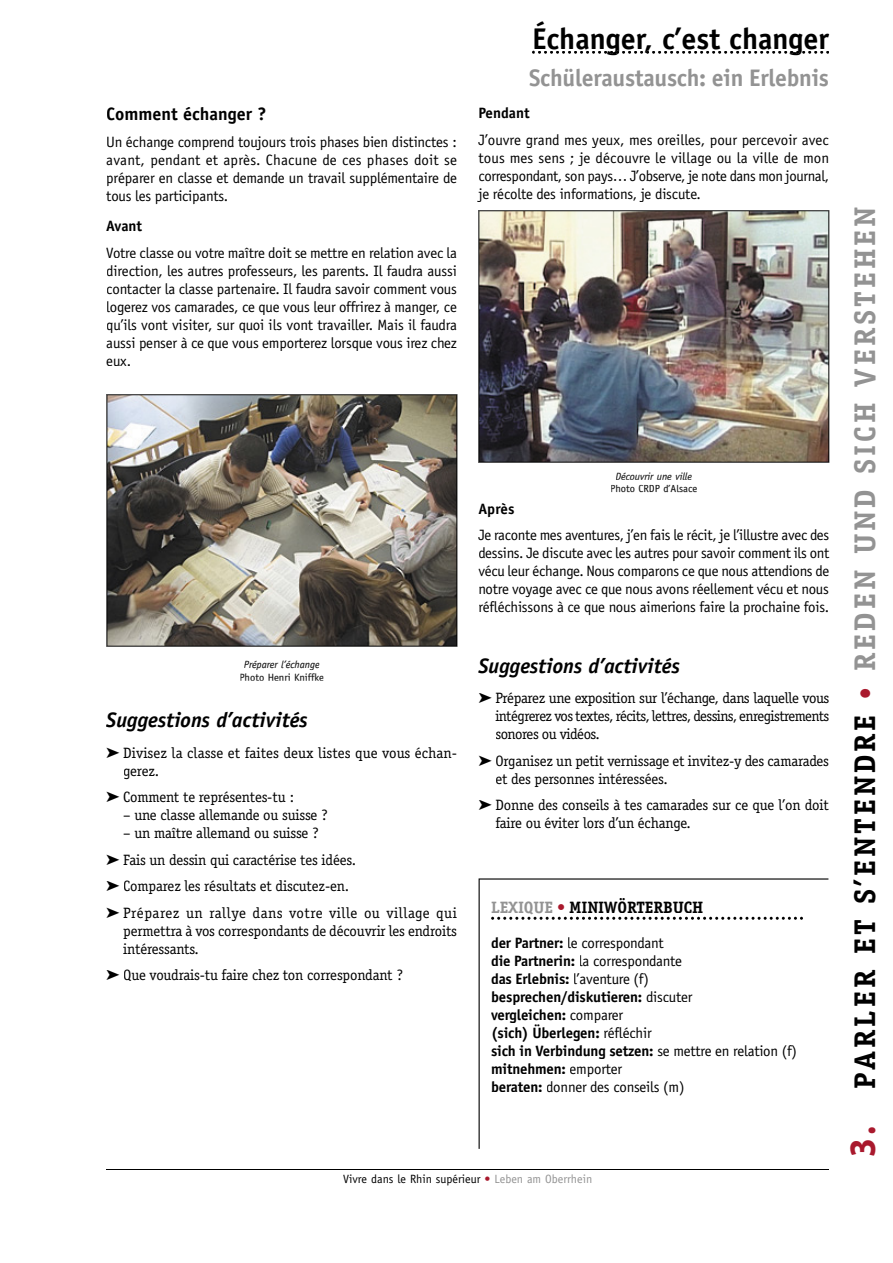
<style>
.page{position:relative;width:893px;height:1263px;background:#fff}
.page>*{position:absolute;margin:0;border:0;box-sizing:border-box;transform-origin:0 0}
.t1{font:700 30px "Officina Serif";letter-spacing:.1em;color:#939393}
.t2{font:700 30px "Officina Sans";color:#000}
.t3{font:700 24px "Officina Sans";letter-spacing:-.01em;color:#939393}
.t4{font:italic 700 21px "Officina Sans";color:#000}
.t5{font:700 18px "Officina Sans";color:#000}
.t6{font:700 16.5px "Officina Serif";letter-spacing:-.01em;color:#000}
.t7{font:15px/18px "Officina Sans";letter-spacing:-.01em;color:#000;text-align:justify}
.t8{font:15px/18px "Officina Serif";letter-spacing:-.01em;color:#000}
.t9{font:700 15px/18px "Officina Sans";letter-spacing:-.01em;color:#000}
.t10{font:12px "Officina Sans";color:#000}
.t11{font:italic 10.5px "Officina Sans";color:#000}
.t12{font:10.5px "Officina Sans";color:#000}
.s1{color:#939393}
.s2{color:#a9192d}
.s3{font-weight:400}
.s4{font-family:"Myriad Pro";font-size:37.5px;color:#a9192d}
.s5{color:#000}
</style>
<div class="page">
<hr style="left:106px;top:1169px;width:723px;height:1px;background:#000">
<svg style="left:532px;top:51px;width:297px;height:3px"></svg>
<img style="left:107px;top:395px;width:350px;height:251px">
<svg style="left:240px;top:660px;width:84px;height:21px"></svg>
<img style="left:479px;top:211px;width:350px;height:251px">
<svg style="left:611px;top:472px;width:86px;height:20px"></svg>
<svg style="left:479px;top:878px;width:349px;height:271px"></svg>
<svg style="left:491px;top:917px;width:312px;height:3px"></svg>
<p class="t5" style="left:106px;top:103px;width:162px">Comment échanger ?</p>
<p class="t7" style="left:106px;top:133px;width:352px">Un échange comprend toujours trois phases bien distinctes : avant, pendant et après. Chacune de ces phases doit se préparer en classe et demande un travail supplémentaire de tous les participants.</p>
<p class="t9" style="left:106px;top:217px;width:37px">Avant</p>
<p class="t7" style="left:106px;top:244px;width:352px">Votre classe ou votre maître doit se mettre en relation avec la direction, les autres professeurs, les parents. Il faudra aussi contacter la classe partenaire. Il faudra savoir comment vous logerez vos camarades, ce que vous leur offrirez à manger, ce qu’ils vont visiter, sur quoi ils vont travailler. Mais il faudra aussi penser à ce que vous emporterez lorsque vous irez chez eux.</p>
<h1 class="t2" style="left:532px;top:20px;width:299px">Échanger, c’est changer</h1>
<h2 class="t3" style="left:529px;top:63px;width:301px">Schüleraustausch: ein Erlebnis</h2>
<p class="t9" style="left:478px;top:104px;width:53px">Pendant</p>
<p class="t7" style="left:478px;top:131px;width:352px">J’ouvre grand mes yeux, mes oreilles, pour percevoir avec tous mes sens ; je découvre le village ou la ville de mon correspondant, son pays… J’observe, je note dans mon journal, je récolte des informations, je discute.</p>
<p class="t11" style="left:244px;top:658px;width:77px">Préparer l’échange</p>
<p class="t12" style="left:239px;top:671px;width:86px">Photo Henri Kniffke</p>
<h3 class="t4" style="left:106px;top:707px;width:203px">Suggestions d’activités</h3>
<p class="t8" style="left:123px;top:744px;width:335px;text-indent:-17px">➤ Divisez la classe et faites deux listes que vous échan&shy;gerez.</p>
<p class="t8" style="left:106px;top:788px;width:189px">➤ Comment te représentes-tu :</p>
<p class="t8" style="left:123px;top:806px;width:206px">– une classe allemande ou suisse ?</p>
<p class="t8" style="left:106px;top:820px;width:352px;line-height:26.5px;text-indent:17px">– un maître allemand ou suisse ?<br>➤ Fais un dessin qui caractérise tes idées.<br>➤ Comparez les résultats et discutez-en.<br>➤ Préparez un rallye dans votre ville ou village qui</p>
<p class="t8" style="left:123px;top:922px;width:335px">permettra à vos correspondants de découvrir les endroits intéressants.</p>
<p class="t8" style="left:106px;top:966px;width:298px">➤ Que voudrais-tu faire chez ton correspondant ?</p>
<p class="t11" style="left:615px;top:470px;width:78px">Découvrir une ville</p>
<p class="t12" style="left:610px;top:483px;width:89px">Photo CRDP d’Alsace</p>
<p class="t9" style="left:478px;top:500px;width:38px">Après</p>
<p class="t7" style="left:478px;top:526px;width:352px">Je raconte mes aventures, j’en fais le récit, je l’illustre avec des dessins. Je discute avec les autres pour savoir comment ils ont vécu leur échange. Nous comparons ce que nous attendions de notre voyage avec ce que nous avons réellement vécu et nous réfléchissons à ce que nous aimerions faire la prochaine fois.</p>
<h3 class="t4" style="left:478px;top:653px;width:203px">Suggestions d’activités</h3>
<p class="t8" style="left:495px;top:689px;width:335px;text-align:justify;text-indent:-17px">➤ Préparez une exposition sur l’échange, dans laquelle vous intégrerez vos textes, récits, lettres, dessins, enregistrements sonores ou vidéos.</p>
<p class="t8" style="left:495px;top:752px;width:335px;text-indent:-17px">➤ Organisez un petit vernissage et invitez-y des camarades et des personnes intéressées.</p>
<p class="t8" style="left:495px;top:796px;width:335px;text-indent:-17px">➤ Donne des conseils à tes camarades sur ce que l’on doit faire ou éviter lors d’un échange.</p>
<p class="t6" style="left:491px;top:896px;width:214px"><span class="s1">LEXIQUE</span> <span class="s2">•</span> MINIWÖRTERBUCH</p>
<p class="t9" style="left:491px;top:933px;width:307px">der Partner: <span class="s3">le correspondant<br></span>die Partnerin: <span class="s3">la correspondante<br></span>das Erlebnis: <span class="s3">l’aventure (f) </span>besprechen/diskutieren: <span class="s3">discuter<br></span>vergleichen: <span class="s3">comparer<br></span>(sich) Überlegen: <span class="s3">réfléchir<br></span>sich in Verbindung setzen: <span class="s3">se mettre en relation (f) </span>mitnehmen: <span class="s3">emporter<br></span>beraten: <span class="s3">donner des conseils (m)</span></p>
<p class="t10" style="left:343px;top:1171px;width:251px">Vivre dans le Rhin supérieur <span class="s2">•</span> <span class="s1">Leben am Oberrhein</span></p>
<h1 class="t1" style="left:846px;top:1157px;width:951px;rotate:-90deg"><span class="s4">3.</span> <span class="s5">PARLER ET S’ENTENDRE</span> <span class="s4">•</span> REDEN UND SICH VERSTEHEN</h1>
</div>
